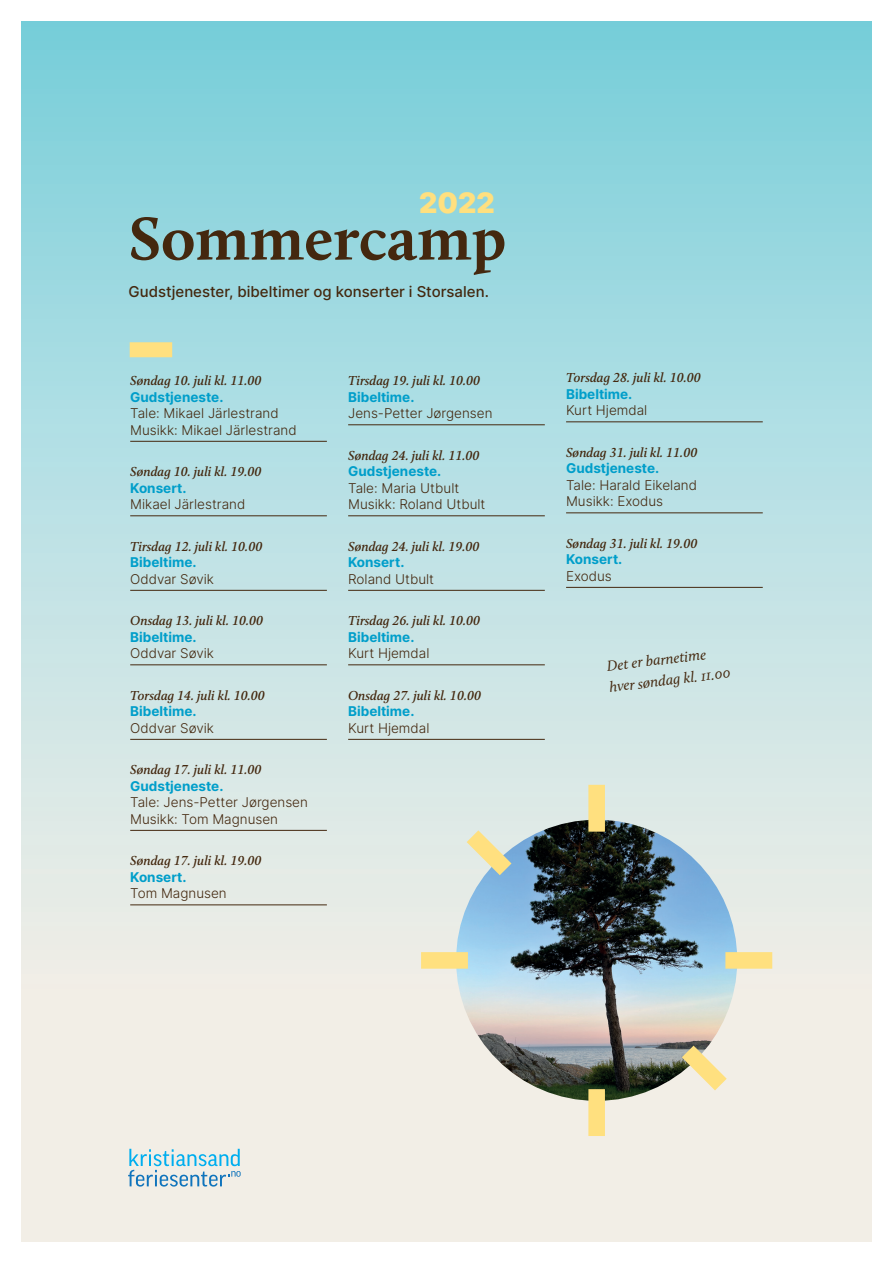
<style>
.page{position:relative;width:893px;height:1263px;background:#fff}
.page>*{position:absolute;margin:0;border:0;box-sizing:border-box;transform-origin:0 0}
.t1{font:700 62.7px "Calluna";color:#44280f}
.t2{font:900 28.35px "Inter";color:#ffe07f}
.t3{font:500 15px "Inter";color:#44280f}
.t4{font:italic 15px/21px "Calluna";color:#44280f}
.t5{font:italic 600 13.5px "Calluna";color:#44280f}
.t6{font:300 13.5px/16.5px "Inter";color:#44280f}
.t7{font:700 13.5px "Inter";color:#009eca}
</style>
<div class="page">
<div style="left:21px;top:21px;width:851px;height:1221px;background:linear-gradient(to bottom,#80d1de,#fff4e9)"></div>
<hr style="left:130px;top:441px;width:197px;height:1px;background:#44280f">
<hr style="left:130px;top:515px;width:197px;height:1px;background:#44280f">
<hr style="left:130px;top:590px;width:197px;height:1px;background:#44280f">
<hr style="left:130px;top:665px;width:197px;height:1px;background:#44280f">
<hr style="left:130px;top:739px;width:197px;height:1px;background:#44280f">
<hr style="left:130px;top:830px;width:197px;height:1px;background:#44280f">
<hr style="left:130px;top:905px;width:197px;height:1px;background:#44280f">
<hr style="left:348px;top:424px;width:197px;height:1px;background:#44280f">
<hr style="left:348px;top:515px;width:197px;height:1px;background:#44280f">
<hr style="left:348px;top:590px;width:197px;height:1px;background:#44280f">
<hr style="left:348px;top:665px;width:197px;height:1px;background:#44280f">
<hr style="left:348px;top:739px;width:197px;height:1px;background:#44280f">
<hr style="left:566px;top:422px;width:197px;height:1px;background:#44280f">
<hr style="left:566px;top:513px;width:197px;height:1px;background:#44280f">
<hr style="left:566px;top:587px;width:197px;height:1px;background:#44280f">
<svg style="left:128px;top:1149px;width:113px;height:37px;background:#b8d7e2"></svg>
<div style="left:130px;top:342px;width:42px;height:15px;background:#ffe07f"></div>
<img style="left:456px;top:820px;width:281px;height:281px;border-radius:141px">
<div style="left:588px;top:785px;width:17px;height:47px;background:#ffe07f"></div>
<div style="left:588px;top:1089px;width:17px;height:47px;background:#ffe07f"></div>
<svg style="left:449px;top:813px;width:80px;height:80px;background:#c9d9d7"></svg>
<svg style="left:664px;top:1028px;width:80px;height:80px;background:#dbd2be"></svg>
<div style="left:421px;top:952px;width:47px;height:17px;background:#ffe07f"></div>
<div style="left:725px;top:952px;width:47px;height:17px;background:#ffe07f"></div>
<h2 class="t2" style="left:419px;top:182px;width:77px">2022</h2>
<h1 class="t1" style="left:129px;top:200px;width:379px">Sommercamp</h1>
<p class="t3" style="left:129px;top:281px;width:362px">Gudstjenester, bibeltimer og konserter i Storsalen.</p>
<p class="t5" style="left:130px;top:372px;width:133px">Søndag 10. juli kl. 11.00</p>
<p class="t7" style="left:130px;top:387px;width:95px">Gudstjeneste.</p>
<p class="t6" style="left:130px;top:405px;width:168px">Tale: Mikael Järlestrand<br>Musikk: Mikael Järlestrand</p>
<p class="t5" style="left:130px;top:463px;width:133px">Søndag 10. juli kl. 19.00</p>
<p class="t7" style="left:130px;top:478px;width:58px">Konsert.</p>
<p class="t6" style="left:130px;top:496px;width:117px">Mikael Järlestrand</p>
<p class="t5" style="left:130px;top:538px;width:134px">Tirsdag 12. juli kl. 10.00</p>
<p class="t7" style="left:130px;top:552px;width:68px">Bibeltime.</p>
<p class="t6" style="left:130px;top:570px;width:85px">Oddvar Søvik</p>
<p class="t5" style="left:130px;top:612px;width:134px">Onsdag 13. juli kl. 10.00</p>
<p class="t7" style="left:130px;top:627px;width:68px">Bibeltime.</p>
<p class="t6" style="left:130px;top:645px;width:85px">Oddvar Søvik</p>
<p class="t5" style="left:130px;top:687px;width:136px">Torsdag 14. juli kl. 10.00</p>
<p class="t7" style="left:130px;top:701px;width:68px">Bibeltime.</p>
<p class="t6" style="left:130px;top:719px;width:85px">Oddvar Søvik</p>
<p class="t5" style="left:130px;top:761px;width:133px">Søndag 17. juli kl. 11.00</p>
<p class="t7" style="left:130px;top:776px;width:95px">Gudstjeneste.</p>
<p class="t6" style="left:130px;top:794px;width:179px">Tale: Jens-Petter Jørgensen<br>Musikk: Tom Magnusen</p>
<p class="t5" style="left:130px;top:852px;width:133px">Søndag 17. juli kl. 19.00</p>
<p class="t7" style="left:130px;top:867px;width:58px">Konsert.</p>
<p class="t6" style="left:130px;top:885px;width:98px">Tom Magnusen</p>
<p class="t5" style="left:348px;top:372px;width:134px">Tirsdag 19. juli kl. 10.00</p>
<p class="t7" style="left:348px;top:387px;width:68px">Bibeltime.</p>
<p class="t6" style="left:348px;top:405px;width:146px">Jens-Petter Jørgensen</p>
<p class="t5" style="left:348px;top:447px;width:133px">Søndag 24. juli kl. 11.00</p>
<p class="t7" style="left:348px;top:461px;width:95px">Gudstjeneste.</p>
<p class="t6" style="left:348px;top:479px;width:139px">Tale: Maria Utbult<br>Musikk: Roland Utbult</p>
<p class="t5" style="left:348px;top:538px;width:133px">Søndag 24. juli kl. 19.00</p>
<p class="t7" style="left:348px;top:552px;width:58px">Konsert.</p>
<p class="t6" style="left:348px;top:570px;width:87px">Roland Utbult</p>
<p class="t5" style="left:348px;top:612px;width:134px">Tirsdag 26. juli kl. 10.00</p>
<p class="t7" style="left:348px;top:627px;width:68px">Bibeltime.</p>
<p class="t6" style="left:348px;top:645px;width:83px">Kurt Hjemdal</p>
<p class="t5" style="left:348px;top:687px;width:134px">Onsdag 27. juli kl. 10.00</p>
<p class="t7" style="left:348px;top:701px;width:68px">Bibeltime.</p>
<p class="t6" style="left:348px;top:719px;width:83px">Kurt Hjemdal</p>
<p class="t5" style="left:566px;top:369px;width:136px">Torsdag 28. juli kl. 10.00</p>
<p class="t7" style="left:566px;top:384px;width:68px">Bibeltime.</p>
<p class="t6" style="left:566px;top:402px;width:83px">Kurt Hjemdal</p>
<p class="t5" style="left:566px;top:444px;width:133px">Søndag 31. juli kl. 11.00</p>
<p class="t7" style="left:566px;top:458px;width:95px">Gudstjeneste.</p>
<p class="t6" style="left:566px;top:476px;width:132px">Tale: Harald Eikeland<br>Musikk: Exodus</p>
<p class="t5" style="left:566px;top:535px;width:133px">Søndag 31. juli kl. 19.00</p>
<p class="t7" style="left:566px;top:549px;width:58px">Konsert.</p>
<p class="t6" style="left:566px;top:567px;width:47px">Exodus</p>
<p class="t4" style="left:606px;top:655px;width:123px;rotate:-7deg">Det er barnetime hver søndag kl. 11.00</p>
</div>
